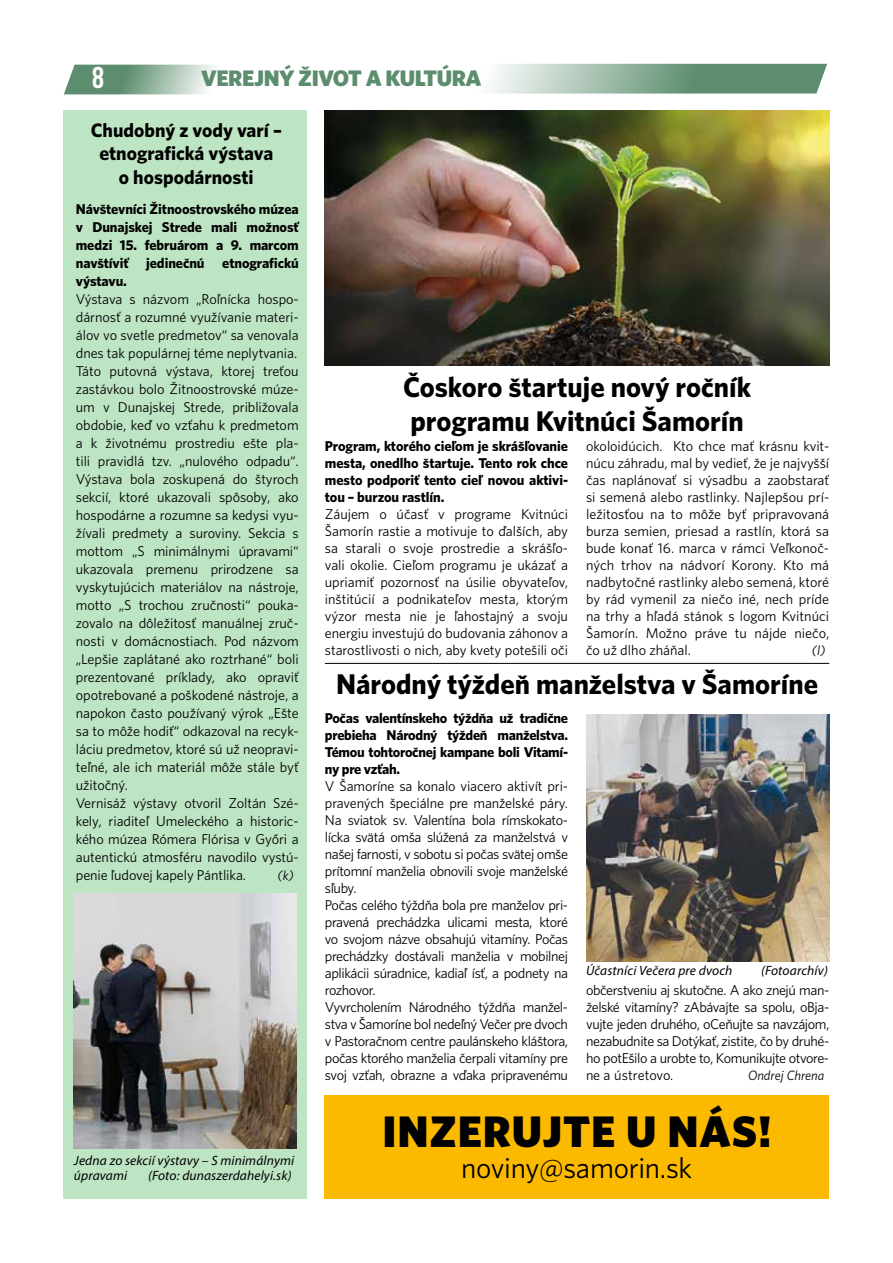
<style>
.page{position:relative;width:893px;height:1263px;background:#fff}
.page>*{position:absolute;margin:0;border:0;box-sizing:border-box;transform-origin:0 0}
.t1{font:44.25px "Whitney CE Black";letter-spacing:.02em;color:#000}
.t2{font:30px "Bebas Neue";color:#fff}
.t3{font:29.25px "Whitney C Ebook";letter-spacing:-.01em;color:#000}
.t4{font:28.5px/34.2px "Whitney CE Bold";color:#000}
.t5{font:22.5px "Whitney CE Black";letter-spacing:-.02em;color:#5c8d6e}
.t6{font:19.5px/23.4px "Whitney CE Bold";color:#000;text-align:center}
.t7{font:14.25px/18px "Whitney C Ebook";letter-spacing:-.01em;color:#000;text-align:justify}
.t8{font:14.25px/17px "Whitney C Ebook";letter-spacing:-.03em;color:#000}
.t9{font:14.25px/17px "Whitney CE Bold";letter-spacing:-.01em;color:#000;text-align:justify}
.t10{font:italic 13.5px/15px "Myriad Pro";letter-spacing:.01em;color:#000}
.t11{font:italic 13.5px "Whitney C Ebook";color:#000}
</style>
<div class="page">
<svg style="left:64px;top:65px;width:151px;height:29px;background:#92b39e"></svg>
<svg style="left:490px;top:64px;width:337px;height:30px;background:#8fb19c"></svg>
<img style="left:325px;top:111px;width:504px;height:255px">
<div style="left:64px;top:111px;width:243px;height:1088px;background:#bde4c3"></div>
<img style="left:74px;top:893px;width:223px;height:255px">
<img style="left:586px;top:714px;width:243px;height:247px">
<div style="left:325px;top:1095px;width:504px;height:104px;background:#fbba00"></div>
<hr style="left:325px;top:663px;width:504px;height:1px;background:#000">
<h2 class="t2" style="left:92px;top:61px;width:13px">8</h2>
<h3 class="t5" style="left:201px;top:64px;width:282px">VEREJNÝ ŽIVOT A KULTÚRA</h3>
<h3 class="t6" style="left:91px;top:118px;width:193px">Chudobný z vody varí – etnografická výstava<br>o hospodárnosti</h3>
<p class="t9" style="left:76px;top:200px;width:224px;line-height:18px">Návštevníci Žitnoostrovského múzea v Dunajskej Strede mali možnosť medzi 15. februárom a 9. marcom navštíviť jedinečnú etnografickú výstavu.</p>
<p class="t7" style="left:76px;top:290px;width:224px;text-align:left">Výstava s názvom „Roľnícka hospo&shy;dárnosť a rozumné využívanie materi&shy;álov vo svetle predmetov“ sa venovala dnes tak populárnej téme neplytvania.<br>Táto putovná výstava, ktorej treťou zastávkou bolo Žitnoostrovské múze&shy;um v Dunajskej Strede, približovala obdobie, keď vo vzťahu k predmetom a k životnému prostrediu ešte pla&shy;tili pravidlá tzv. „nulového odpadu“.<br>Výstava bola zoskupená do štyroch sekcií, ktoré ukazovali spôsoby, ako hospodárne a rozumne sa kedysi vyu&shy;žívali predmety a suroviny. Sekcia s mottom „S minimálnymi úpravami“ ukazovala premenu prirodzene sa vyskytujúcich materiálov na nástroje, motto „S trochou zručnosti“ pouka&shy;zovalo na dôležitosť manuálnej zruč&shy;nosti v domácnostiach. Pod názvom „Lepšie zaplátané ako roztrhané“ boli prezentované príklady, ako opraviť opotrebované a poškodené nástroje, a napokon často používaný výrok „Ešte sa to môže hodiť“ odkazoval na recyk&shy;láciu predmetov, ktoré sú už neopravi&shy;teľné, ale ich materiál môže stále byť užitočný.<br>Vernisáž výstavy otvoril Zoltán Szé&shy;kely, riaditeľ Umeleckého a historic&shy;kého múzea Rómera Flórisa v Győri a autentickú atmosféru navodilo vystú&shy;penie ľudovej kapely Pántlika.</p>
<p class="t11" style="left:277px;top:867px;width:18px">(k)</p>
<p class="t10" style="left:74px;top:1152px;width:222px">Jedna zo sekcií výstavy – S minimálnymi úpravami</p>
<p class="t10" style="left:148px;top:1167px;width:145px">(Foto: dunaszerdahelyi.sk)</p>
<h3 class="t4" style="left:403px;top:369px;width:350px">Čoskoro štartuje nový ročník programu Kvitnúci Šamorín</h3>
<p class="t9" style="left:325px;top:437px;width:245px">Program, ktorého cieľom je skrášľovanie mesta, onedlho štartuje. Tento rok chce mesto podporiť tento cieľ novou aktivi&shy;tou – burzou rastlín.</p>
<p class="t7" style="left:325px;top:505px;width:245px;line-height:17px">Záujem o účasť v programe Kvitnúci Šamorín rastie a motivuje to ďalších, aby sa starali o svoje prostredie a skrášľo&shy;vali okolie. Cieľom programu je ukázať a upriamiť pozornosť na úsilie obyvateľov, inštitúcií a podnikateľov mesta, ktorým výzor mesta nie je ľahostajný a svoju energiu investujú do budovania záhonov a starostlivosti o nich, aby kvety potešili oči</p>
<p class="t7" style="left:586px;top:437px;width:245px;line-height:17px">okoloidúcich. Kto chce mať krásnu kvit&shy;núcu záhradu, mal by vedieť, že je najvyšší čas naplánovať si výsadbu a zaobstarať si semená alebo rastlinky. Najlepšou prí&shy;ležitosťou na to môže byť pripravovaná burza semien, priesad a rastlín, ktorá sa bude konať 16. marca v rámci Veľkonoč&shy;ných trhov na nádvorí Korony. Kto má nadbytočné rastlinky alebo semená, ktoré by rád vymenil za niečo iné, nech príde na trhy a hľadá stánok s logom Kvitnúci Šamorín. Možno práve tu nájde niečo, čo už dlho zháňal.</p>
<p class="t11" style="left:812px;top:642px;width:15px">(l)</p>
<h3 class="t4" style="left:336px;top:666px;width:483px">Národný týždeň manželstva v Šamoríne</h3>
<p class="t9" style="left:325px;top:709px;width:245px">Počas valentínskeho týždňa už tradične prebieha Národný týždeň manželstva.<br>Témou tohtoročnej kampane boli Vitamí&shy;ny pre vzťah.</p>
<p class="t8" style="left:325px;top:777px;width:245px">V Šamoríne sa konalo viacero aktivít pri&shy;pravených špeciálne pre manželské páry.<br>Na sviatok sv. Valentína bola rímskokato&shy;lícka svätá omša slúžená za manželstvá v našej farnosti, v sobotu si počas svätej omše prítomní manželia obnovili svoje manželské sľuby.<br>Počas celého týždňa bola pre manželov pri&shy;pravená prechádzka ulicami mesta, ktoré vo svojom názve obsahujú vitamíny. Počas prechádzky dostávali manželia v mobilnej aplikácii súradnice, kadiaľ ísť, a podnety na rozhovor.<br>Vyvrcholením Národného týždňa manžel&shy;stva v Šamoríne bol nedeľný Večer pre dvoch v Pastoračnom centre paulánskeho kláštora, počas ktorého manželia čerpali vitamíny pre svoj vzťah, obrazne a vďaka pripravenému</p>
<p class="t10" style="left:586px;top:963px;width:148px">Účastníci Večera pre dvoch</p>
<p class="t10" style="left:761px;top:963px;width:68px">(Fotoarchív)</p>
<p class="t7" style="left:586px;top:982px;width:245px;line-height:17px">občerstveniu aj skutočne. A ako znejú man&shy;želské vitamíny? zAbávajte sa spolu, oBja&shy;vujte jeden druhého, oCeňujte sa navzájom, nezabudnite sa Dotýkať, zistite, čo by druhé&shy;ho potEšilo a urobte to, Komunikujte otvore&shy;ne a ústretovo.</p>
<p class="t11" style="left:748px;top:1068px;width:78px">Ondrej Chrena</p>
<h1 class="t1" style="left:382px;top:1103px;width:391px">INZERUJTE U NÁS!</h1>
<h3 class="t3" style="left:461px;top:1151px;width:233px">noviny@samorin.sk</h3>
</div>
